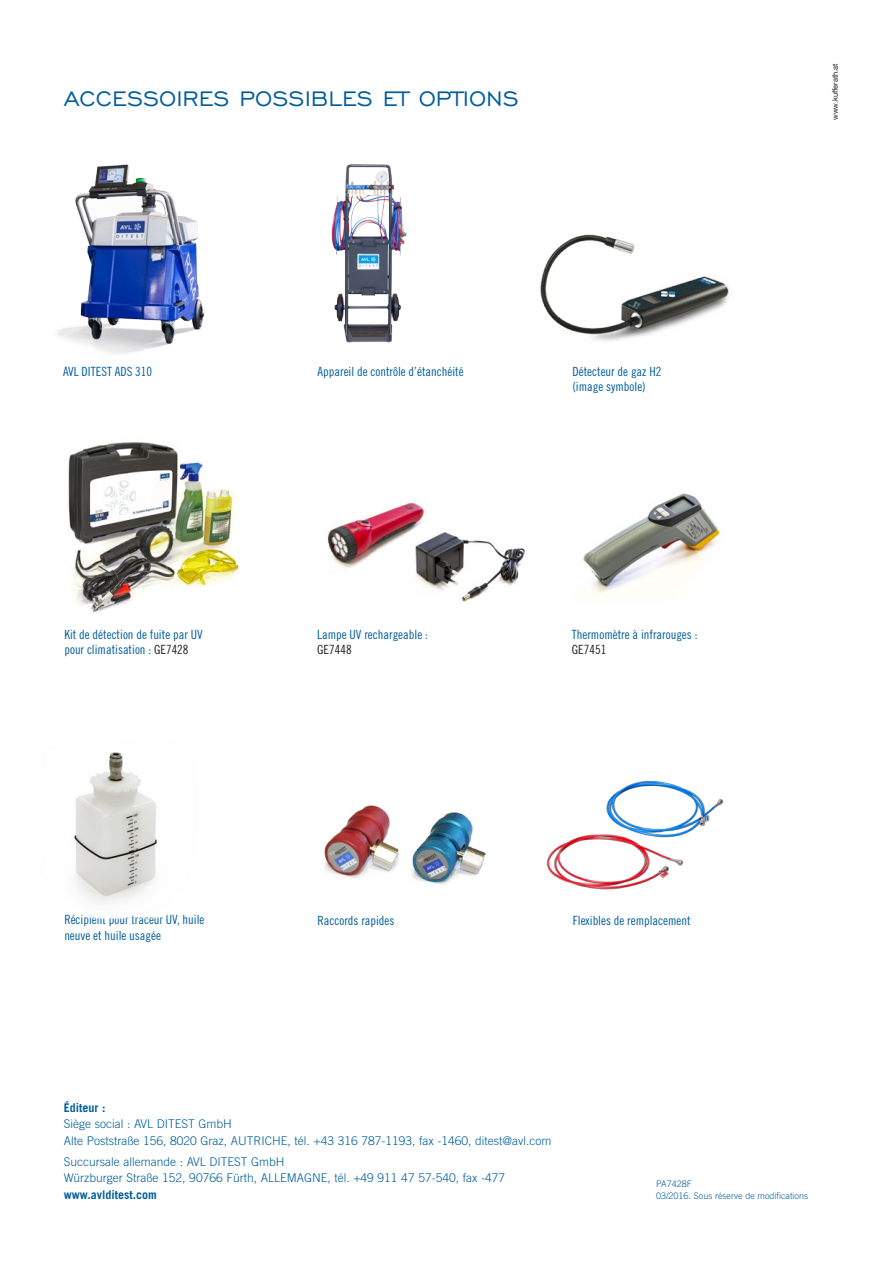
<style>
.page{position:relative;width:893px;height:1263px;background:#fff}
.page>*{position:absolute;margin:0;border:0;box-sizing:border-box;transform-origin:0 0}
.t1{font:27px "Engravers Gothic BT";color:#005d9c}
.t2{font:12.75px/15.5px "Trade Gothic LT Std Cn 18";color:#005d9c}
.t3{font:12.75px "Trade Gothic LT Std Cn 18";color:#231f20}
.t4{font:300 12px/16.5px "Trade Gothic LT Std";color:#005d9c}
.t5{font:700 12px "Trade Gothic LT Std";color:#005d9c}
.t6{font:300 9px/12px "Trade Gothic LT Std";color:#005d9c}
.t7{font:7.5px "Helvetica Neue";color:#231f20}
.s1{color:#231f20}
</style>
<div class="page">
<img style="left:68px;top:442px;width:171px;height:171px">
<img style="left:540px;top:234px;width:190px;height:107px">
<img style="left:583px;top:493px;width:137px;height:102px">
<img style="left:546px;top:835px;width:137px;height:55px">
<img style="left:587px;top:781px;width:137px;height:78px">
<img style="left:331px;top:164px;width:76px;height:179px">
<img style="left:57px;top:164px;width:148px;height:190px">
<img style="left:327px;top:502px;width:198px;height:100px">
<img style="left:73px;top:752px;width:84px;height:151px">
<img style="left:438px;top:812px;width:48px;height:72px">
<img style="left:324px;top:805px;width:114px;height:79px">
<h1 class="t1" style="left:64px;top:83px;width:457px">ACCESSOIRES POSSIBLES ET OPTIONS</h1>
<p class="t7" style="left:830px;top:120px;width:58px;rotate:-90deg">www.kufferath.at</p>
<p class="t2" style="left:63px;top:363px;width:91px">AVL DITEST ADS 310</p>
<p class="t2" style="left:318px;top:363px;width:148px">Appareil de contrôle d’étanchéité</p>
<p class="t2" style="left:572px;top:363px;width:90px">Détecteur de gaz H2 (image symbole)</p>
<p class="t2" style="left:64px;top:627px;width:140px">Kit de détection de fuite par UV pour climatisation : <span class="s1">GE7428</span></p>
<p class="t2" style="left:317px;top:627px;width:112px">Lampe UV rechargeable :</p>
<p class="t3" style="left:317px;top:642px;width:36px">GE7448</p>
<p class="t2" style="left:572px;top:626px;width:127px">Thermomètre à infrarouges :</p>
<p class="t3" style="left:572px;top:642px;width:36px">GE7451</p>
<p class="t2" style="left:64px;top:912px;width:142px">Récipient pour traceur UV, huile neuve et huile usagée</p>
<p class="t2" style="left:318px;top:912px;width:78px">Raccords rapides</p>
<p class="t2" style="left:573px;top:912px;width:119px">Flexibles de remplacement</p>
<p class="t5" style="left:64px;top:1100px;width:43px">Éditeur :</p>
<p class="t4" style="left:64px;top:1116px;width:489px">Siège social : AVL DITEST GmbH<br>Alte Poststraße 156, 8020 Graz, AUTRICHE, tél. +43 316 787-1193, fax -1460, ditest@avl.com</p>
<p class="t4" style="left:64px;top:1153px;width:443px">Succursale allemande : AVL DITEST GmbH<br>Würzburger Straße 152, 90766 Fürth, ALLEMAGNE, tél. +49 911 47 57-540, fax -477</p>
<p class="t5" style="left:64px;top:1187px;width:94px">www.avlditest.com</p>
<p class="t6" style="left:656px;top:1178px;width:154px">PA7428F<br>03/2016. Sous réserve de modifications</p>
</div>
